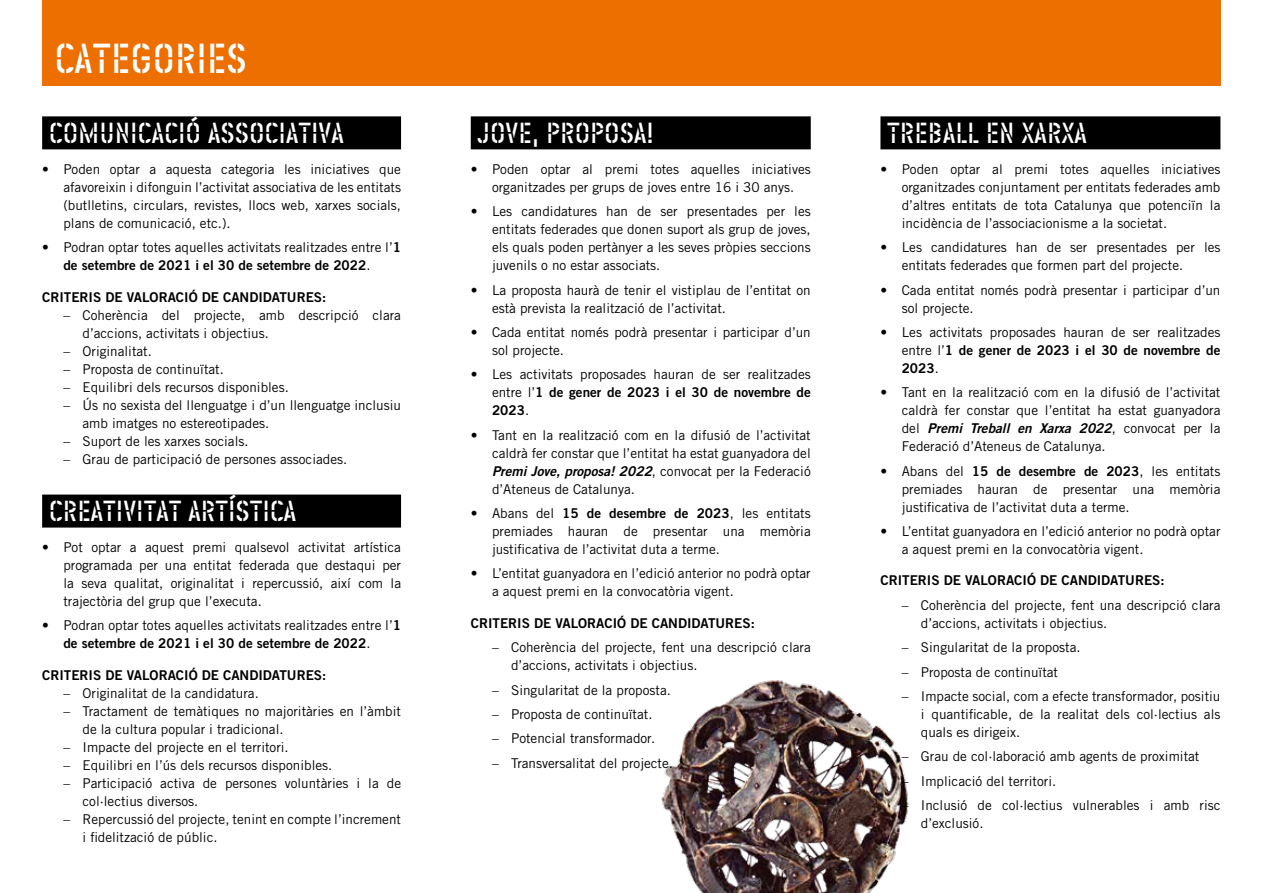
<style>
.page{position:relative;width:1263px;height:893px;background:#fff}
.page>*{position:absolute;margin:0;border:0;box-sizing:border-box;transform-origin:0 0}
.t1{font:43.35px "Offline";letter-spacing:.02em;color:#fff}
.t2{font:30px "Offline";letter-spacing:.02em;color:#fff}
.t3{font:13.5px/18px "Trade Gothic LT Std";color:#000}
.t4{font:13.5px/18px "Trade Gothic LT Std Bd 2";color:#000}
.t5{font:13.5px "Trade Gothic LT Std Bd 2 Obl";color:#000}
.s1{font-family:"Trade Gothic LT Std Bd 2"}
.s2{font-family:"Trade Gothic LT Std"}
.s3{font-family:"Trade Gothic LT Std Bd 2 Obl"}
</style>
<div class="page">
<img style="left:661px;top:680px;width:248px;height:213px">
<div style="left:42px;top:0;width:1178px;height:85px;background:#ed6f00"></div>
<div style="left:42px;top:116px;width:359px;height:33px;background:#000"></div>
<div style="left:42px;top:495px;width:359px;height:33px;background:#000"></div>
<div style="left:471px;top:116px;width:340px;height:33px;background:#000"></div>
<div style="left:880px;top:116px;width:340px;height:33px;background:#000"></div>
<h1 class="t1" style="left:55px;top:34px;width:193px">CATEGORIES</h1>
<h2 class="t2" style="left:49px;top:116px;width:296px">COMUNICACIÓ ASSOCIATIVA</h2>
<p class="t3" style="left:63px;top:160px;width:339px;text-align:justify;text-indent:-21px">• Poden optar a aquesta categoria les iniciatives que afavoreixin i difonguin l’activitat associativa de les entitats (butlletins, circulars, revistes, llocs web, xarxes socials, plans de comunicació, etc.).</p>
<p class="t3" style="left:42px;top:238px;width:360px">• Podran optar totes aquelles activitats realitzades entre l’<span class="s1">1</span></p>
<p class="t4" style="left:63px;top:256px;width:309px">de setembre de 2021 i el 30 de setembre de 2022<span class="s2">.</span></p>
<p class="t4" style="left:42px;top:287px;width:286px">CRITERIS DE VALORACIÓ DE CANDIDATURES:</p>
<p class="t3" style="left:83px;top:306px;width:320px;text-indent:-19px">– Coherència del projecte, amb descripció clara d’accions, activitats i objectius.</p>
<p class="t3" style="left:63px;top:342px;width:90px">– Originalitat.</p>
<p class="t3" style="left:63px;top:360px;width:162px">– Proposta de continuïtat.</p>
<p class="t3" style="left:63px;top:378px;width:227px">– Equilibri dels recursos disponibles.</p>
<p class="t3" style="left:83px;top:396px;width:320px;text-indent:-19px">– Ús no sexista del llenguatge i d’un llenguatge inclusiu amb imatges no estereotipades.</p>
<p class="t3" style="left:63px;top:431px;width:187px">– Suport de les xarxes socials.</p>
<p class="t3" style="left:63px;top:449px;width:285px">– Grau de participació de persones associades.</p>
<h2 class="t2" style="left:49px;top:495px;width:248px">CREATIVITAT ARTÍSTICA</h2>
<p class="t3" style="left:63px;top:538px;width:339px;text-align:justify;text-indent:-21px">• Pot optar a aquest premi qualsevol activitat artística programada per una entitat federada que destaqui per la seva qualitat, originalitat i repercussió, així com la trajectòria del grup que l’executa.</p>
<p class="t3" style="left:42px;top:616px;width:360px">• Podran optar totes aquelles activitats realitzades entre l’<span class="s1">1</span></p>
<p class="t4" style="left:63px;top:634px;width:309px">de setembre de 2021 i el 30 de setembre de 2022<span class="s2">.</span></p>
<p class="t4" style="left:42px;top:666px;width:286px">CRITERIS DE VALORACIÓ DE CANDIDATURES:</p>
<p class="t3" style="left:63px;top:684px;width:197px">– Originalitat de la candidatura.</p>
<p class="t3" style="left:83px;top:702px;width:320px;text-indent:-19px">– Tractament de temàtiques no majoritàries en l’àmbit de la cultura popular i tradicional.</p>
<p class="t3" style="left:63px;top:738px;width:227px">– Impacte del projecte en el territori.</p>
<p class="t3" style="left:63px;top:756px;width:270px">– Equilibri en l’ús dels recursos disponibles.</p>
<p class="t3" style="left:83px;top:774px;width:320px;text-indent:-19px">– Participació activa de persones voluntàries i la de col·lectius diversos.</p>
<p class="t3" style="left:83px;top:810px;width:320px;text-indent:-19px">– Repercussió del projecte, tenint en compte l’increment i fidelització de públic.</p>
<h2 class="t2" style="left:478px;top:116px;width:177px">JOVE, PROPOSA!</h2>
<p class="t3" style="left:471px;top:160px;width:341px;text-align:center">• Poden optar al premi totes aquelles iniciatives organitzades per grups de joves entre 16 i 30 anys.</p>
<p class="t3" style="left:492px;top:202px;width:320px;text-align:justify;text-indent:-21px">• Les candidatures han de ser presentades per les entitats federades que donen suport als grup de joves, els quals poden pertànyer a les seves pròpies seccions juvenils o no estar associats.</p>
<p class="t3" style="left:492px;top:281px;width:320px;text-indent:-21px">• La proposta haurà de tenir el vistiplau de l’entitat on està prevista la realització de l’activitat.</p>
<p class="t3" style="left:492px;top:323px;width:320px;text-indent:-21px">• Cada entitat només podrà presentar i participar d’un sol projecte.</p>
<p class="t3" style="left:471px;top:365px;width:341px">• Les activitats proposades hauran de ser realitzades</p>
<p class="t4" style="left:492px;top:383px;width:320px"><span class="s2">entre l’</span>1 de gener de 2023 i el 30 de novembre de<br>2023<span class="s2">.</span></p>
<p class="t3" style="left:492px;top:426px;width:320px;text-align:justify;text-indent:-21px">• Tant en la realització com en la difusió de l’activitat caldrà fer constar que l’entitat ha estat guanyadora del <span class="s3">Premi Jove, proposa! 2022</span>, convocat per la Federació d’Ateneus de Catalunya.</p>
<p class="t3" style="left:492px;top:504px;width:320px;text-align:justify;text-indent:-21px">• Abans del <span class="s1">15 de desembre de 2023</span>, les entitats premiades hauran de presentar una memòria justificativa de l’activitat duta a terme.</p>
<p class="t3" style="left:492px;top:564px;width:320px;text-indent:-21px">• L’entitat guanyadora en l’edició anterior no podrà optar a aquest premi en la convocatòria vigent.</p>
<p class="t4" style="left:471px;top:614px;width:286px">CRITERIS DE VALORACIÓ DE CANDIDATURES:</p>
<p class="t3" style="left:511px;top:638px;width:301px;text-indent:-19px">– Coherència del projecte, fent una descripció clara d’accions, activitats i objectius.</p>
<p class="t3" style="left:492px;top:681px;width:180px">– Singularitat de la proposta.</p>
<p class="t3" style="left:492px;top:705px;width:162px">– Proposta de continuïtat.</p>
<p class="t3" style="left:492px;top:729px;width:165px">– Potencial transformador.</p>
<p class="t3" style="left:492px;top:754px;width:182px">– Transversalitat del projecte.</p>
<h2 class="t2" style="left:887px;top:116px;width:201px">TREBALL EN XARXA</h2>
<p class="t3" style="left:902px;top:160px;width:320px;text-align:justify;text-indent:-21px">• Poden optar al premi totes aquelles iniciatives organitzades conjuntament per entitats federades amb d’altres entitats de tota Catalunya que potenciïn la incidència de l’associacionisme a la societat.</p>
<p class="t3" style="left:902px;top:238px;width:320px;text-indent:-21px">• Les candidatures han de ser presentades per les entitats federades que formen part del projecte.</p>
<p class="t3" style="left:902px;top:281px;width:320px;text-indent:-21px">• Cada entitat només podrà presentar i participar d’un sol projecte.</p>
<p class="t3" style="left:880px;top:323px;width:341px">• Les activitats proposades hauran de ser realitzades</p>
<p class="t4" style="left:902px;top:341px;width:320px"><span class="s2">entre l’</span>1 de gener de 2023 i el 30 de novembre de<br>2023<span class="s2">.</span></p>
<p class="t3" style="left:880px;top:383px;width:341px;text-align:right">• Tant en la realització com en la difusió de l’activitat caldrà fer constar que l’entitat ha estat guanyadora</p>
<p class="t5" style="left:902px;top:420px;width:320px"><span class="s2">del</span> Premi Treball en Xarxa 2022<span class="s2">, convocat per la</span></p>
<p class="t3" style="left:902px;top:437px;width:205px">Federació d’Ateneus de Catalunya.</p>
<p class="t3" style="left:902px;top:462px;width:320px;text-align:justify;text-indent:-21px">• Abans del <span class="s1">15 de desembre de 2023</span>, les entitats premiades hauran de presentar una memòria justificativa de l’activitat duta a terme.</p>
<p class="t3" style="left:902px;top:522px;width:320px;text-indent:-21px">• L’entitat guanyadora en l’edició anterior no podrà optar a aquest premi en la convocatòria vigent.</p>
<p class="t4" style="left:880px;top:571px;width:286px">CRITERIS DE VALORACIÓ DE CANDIDATURES:</p>
<p class="t3" style="left:921px;top:596px;width:301px;text-indent:-19px">– Coherència del projecte, fent una descripció clara d’accions, activitats i objectius.</p>
<p class="t3" style="left:902px;top:638px;width:180px">– Singularitat de la proposta.</p>
<p class="t3" style="left:902px;top:663px;width:158px">– Proposta de continuïtat</p>
<p class="t3" style="left:921px;top:687px;width:301px;text-align:justify;text-indent:-19px">– Impacte social, com a efecte transformador, positiu i quantificable, de la realitat dels col·lectius als quals es dirigeix.</p>
<p class="t3" style="left:902px;top:747px;width:299px">– Grau de col·laboració amb agents de proximitat</p>
<p class="t3" style="left:902px;top:772px;width:156px">– Implicació del territori.</p>
<p class="t3" style="left:921px;top:796px;width:301px;text-indent:-19px">– Inclusió de col·lectius vulnerables i amb risc d’exclusió.</p>
</div>
